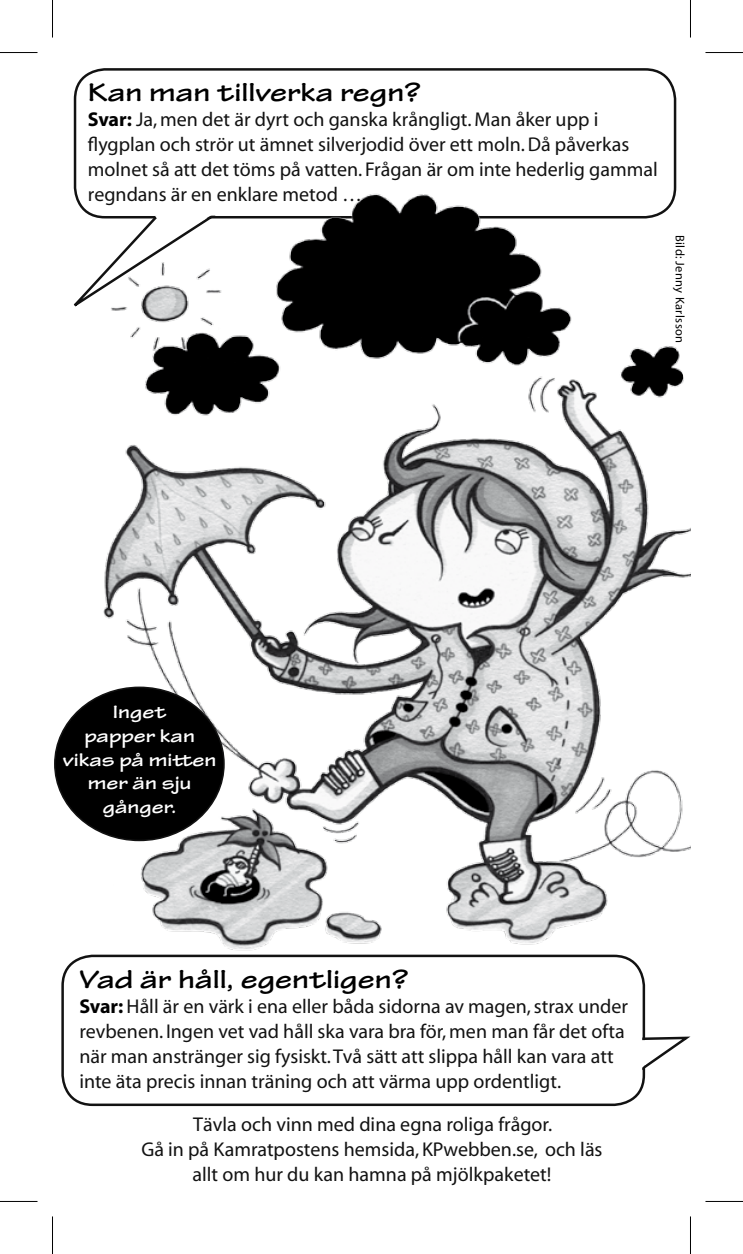
<style>
.page{position:relative;width:743px;height:1254px;background:#fff}
.page>*{position:absolute;margin:0;border:0;box-sizing:border-box;transform-origin:0 0}
.t1{font:700 expanded 27.5px "Tekton Pro";color:#000}
.t2{font:20px/25px "Myriad";color:#121212}
.t3{font:700 expanded 19.25px/23.8px "Tekton Pro";color:#fff;text-align:center}
.t4{font:12.5px "Myriad";letter-spacing:.03em;color:#000}
.s1{font-weight:700;color:#000}
</style>
<div class="page">
<img style="left:54px;top:422px;width:636px;height:584px">
<div style="left:74px;top:68px;width:602px;height:150px;border:2px solid #121212;border-radius:30px"></div>
<img style="left:85px;top:193px;width:599px;height:229px">
<svg style="left:73px;top:211px;width:147px;height:96px"></svg>
<div style="left:63px;top:955px;width:581px;height:149px;background:#fff;border-radius:30px"></div>
<div style="left:61px;top:954px;width:584px;height:151px;border:2px solid #121212;border-radius:30px"></div>
<div style="left:55px;top:687px;width:169px;height:153px;background:#000;border-radius:50%"></div>
<svg style="left:642px;top:1034px;width:49px;height:38px"></svg>
<img style="left:82px;top:233px;width:144px;height:124px">
<div style="left:210px;top:224px;width:61px;height:51px;background:#fff;border-radius:50%"></div>
<hr style="left:0;top:52px;width:38px;height:1px;background:#000">
<hr style="left:705px;top:52px;width:38px;height:1px;background:#000">
<hr style="left:0;top:1200px;width:38px;height:1px;background:#000">
<hr style="left:705px;top:1200px;width:38px;height:1px;background:#000">
<hr style="left:52px;top:0;width:1px;height:38px;background:#000">
<hr style="left:52px;top:1216px;width:1px;height:37px;background:#000">
<hr style="left:690px;top:0;width:1px;height:38px;background:#000">
<hr style="left:690px;top:1216px;width:1px;height:37px;background:#000">
<h1 class="t1" style="left:88px;top:75px;width:334px">Kan man tillverka regn?</h1>
<p class="t2" style="left:88px;top:107px;width:571px"><span class="s1">Svar:</span> Ja, men det är dyrt och ganska krångligt. Man åker upp i flygplan och strör ut ämnet silverjodid över ett moln. Då påverkas molnet så att det töms på vatten. Frågan är om inte hederlig gammal regndans är en enklare metod …</p>
<p class="t4" style="left:686px;top:235px;width:110px;rotate:90deg">Bild: Jenny Karlsson</p>
<p class="t3" style="left:63px;top:700px;width:155px">Inget<br>papper kan vikas på mitten mer än sju gånger.</p>
<h1 class="t1" style="left:79px;top:962px;width:330px">Vad är håll, egentligen?</h1>
<p class="t2" style="left:79px;top:993px;width:550px"><span class="s1">Svar:</span> Håll är en värk i ena eller båda sidorna av magen, strax under revbenen. Ingen vet vad håll ska vara bra för, men man får det ofta när man anstränger sig fysiskt. Två sätt att slippa håll kan vara att inte äta precis innan träning och att värma upp ordentligt.</p>
<p class="t2" style="left:141px;top:1112px;width:463px;text-align:center">Tävla och vinn med dina egna roliga frågor.<br>Gå in på Kamratpostens hemsida, KPwebben.se, och läs allt om hur du kan hamna på mjölkpaketet!</p>
</div>
